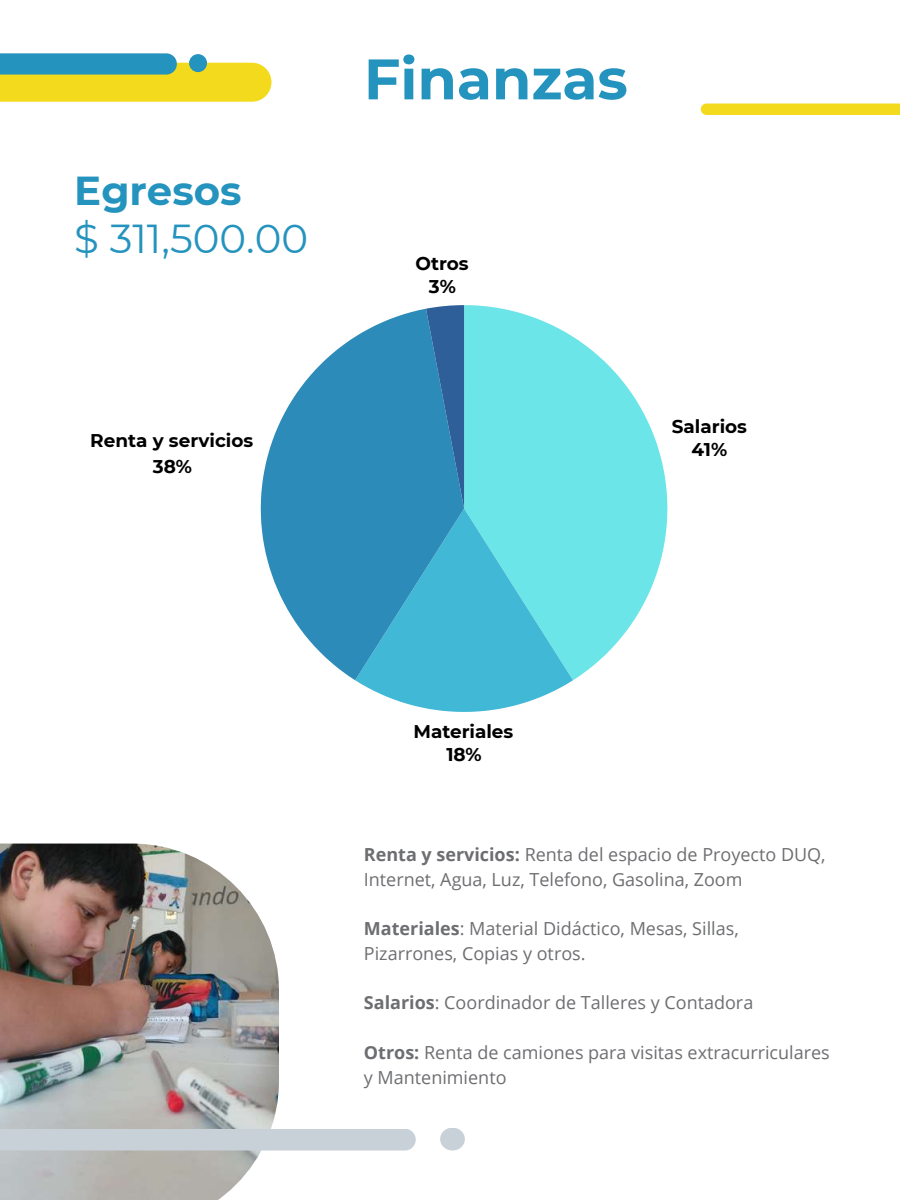
<style>
.page{position:relative;width:900px;height:1200px;background:#fff}
.page>*{position:absolute;margin:0;border:0;box-sizing:border-box;transform-origin:0 0}
.t1{font:700 57px "Montserrat";color:#2493be}
.t2{font:40.35px "Montserrat";color:#2493be}
.t3{font:700 40.35px "Montserrat";color:#2493be}
.t4{font:700 18.45px/23px "Montserrat";color:#000;text-align:center}
.t5{font:18px/24.8px "Open Sans";color:#6d6e71}
.s1{font-weight:700}
</style>
<div class="page">
<svg style="left:0;top:53px;width:271px;height:49px;background:#b9c85d"></svg>
<div style="left:189px;top:54px;width:18px;height:18px;background:#2493be;border-radius:50%"></div>
<img style="left:0;top:843px;width:279px;height:356px">
<div style="left:0;top:1128px;width:416px;height:22px;background:#c8d0d8"></div>
<div style="left:440px;top:1127px;width:25px;height:23px;background:#c8d0d8;border-radius:50%"></div>
<svg style="left:701px;top:103px;width:199px;height:12px;background:#f3db28"></svg>
<svg style="left:464px;top:305px;width:203px;height:375px;fill:#6ce5e8"></svg>
<svg style="left:355px;top:508px;width:218px;height:203px;background:#60cedf"></svg>
<svg style="left:261px;top:309px;width:203px;height:371px;fill:#2d8bba"></svg>
<svg style="left:426px;top:305px;width:38px;height:203px;background:#3076a9"></svg>
<h2 class="t3" style="left:74px;top:166px;width:169px">Egresos</h2>
<h2 class="t2" style="left:74px;top:214px;width:235px">$ 311,500.00</h2>
<p class="t4" style="left:90px;top:427px;width:165px;line-height:26.4px">Renta y servicios<br>38%</p>
<h1 class="t1" style="left:364px;top:44px;width:265px">Finanzas</h1>
<p class="t4" style="left:415px;top:252px;width:55px">Otros<br>3%</p>
<p class="t4" style="left:672px;top:414px;width:77px">Salarios<br>41%</p>
<p class="t4" style="left:413px;top:719px;width:101px">Materiales<br>18%</p>
<p class="t5" style="left:364px;top:841px;width:463px"><span class="s1">Renta y servicios:</span> Renta del espacio de Proyecto DUQ,<br>Internet, Agua, Luz, Telefono, Gasolina, Zoom</p>
<p class="t5" style="left:364px;top:915px;width:376px"><span class="s1">Materiales</span>: Material Didáctico, Mesas, Sillas,<br>Pizarrones, Copias y otros.</p>
<p class="t5" style="left:364px;top:989px;width:391px"><span class="s1">Salarios</span>: Coordinador de Talleres y Contadora</p>
<p class="t5" style="left:364px;top:1039px;width:467px"><span class="s1">Otros:</span> Renta de camiones para visitas extracurriculares y Mantenimiento</p>
</div>
